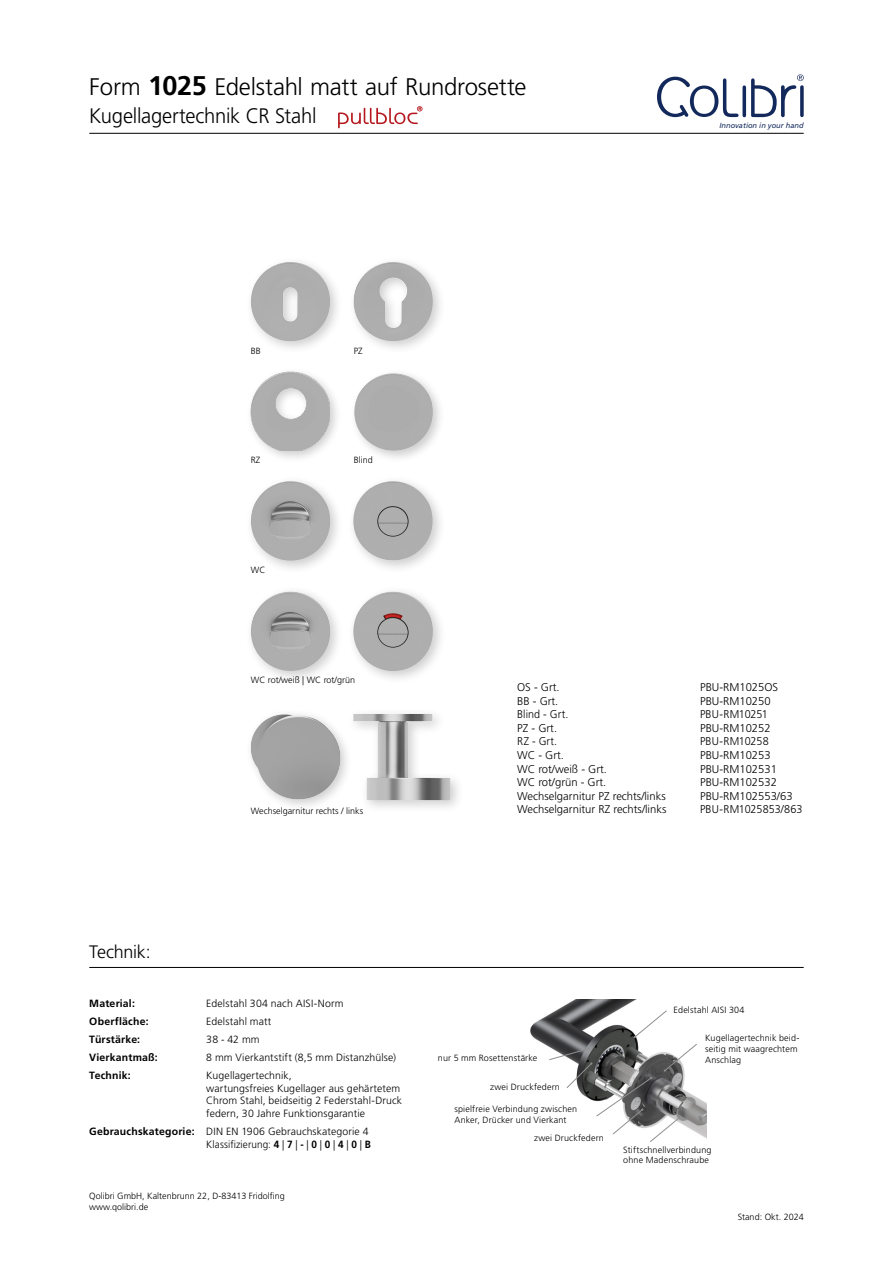
<style>
.page{position:relative;width:893px;height:1263px;background:#fff}
.page>*{position:absolute;margin:0;border:0;box-sizing:border-box;transform-origin:0 0}
.t1{font:300 24px "Frutiger";letter-spacing:-.01em;color:#000}
.t2{font:300 21px "Frutiger";letter-spacing:-.015em;color:#000;scale:.96 1}
.t3{font:300 18px "Frutiger";letter-spacing:-.015em;color:#000}
.t4{font:300 11.25px "Frutiger";color:#000}
.t5{font:300 11.25px "Frutiger";color:#000;scale:.96 1}
.t6{font:300 10.5px/12.6px "Frutiger";letter-spacing:.01em;color:#000}
.t7{font:700 10.5px "Frutiger";letter-spacing:.015em;color:#000}
.t8{font:300 9px/10.8px "Frutiger";letter-spacing:.015em;color:#000}
.t9{font:italic 7.5px "Frutiger";color:#13295c}
.s1{font-weight:700;font-size:27px}
.s2{font-weight:700}
</style>
<div class="page">
<img style="left:531px;top:999px;width:175px;height:139px">
<hr style="left:89px;top:133px;width:715px;height:1px;background:#000">
<hr style="left:89px;top:967px;width:715px;height:1px;background:#000">
<svg style="left:549px;top:1010px;width:148px;height:132px"></svg>
<svg style="left:657px;top:74px;width:147px;height:43px"></svg>
<svg style="left:338px;top:106px;width:84px;height:22px"></svg>
<div style="left:245px;top:256px;width:99px;height:99px;background:#000;opacity:.2"></div>
<img style="left:251px;top:262px;width:79px;height:79px">
<div style="left:347px;top:256px;width:100px;height:99px;background:#000;opacity:.2"></div>
<img style="left:354px;top:262px;width:79px;height:79px">
<div style="left:347px;top:585px;width:99px;height:99px;background:#000;opacity:.2"></div>
<img style="left:353px;top:591px;width:80px;height:80px">
<div style="left:347px;top:475px;width:99px;height:99px;background:#000;opacity:.2"></div>
<img style="left:353px;top:481px;width:80px;height:79px">
<div style="left:347px;top:708px;width:117px;height:106px;background:#000;opacity:.2"></div>
<img style="left:353px;top:714px;width:97px;height:86px">
<div style="left:245px;top:708px;width:108px;height:104px;background:#000;opacity:.2"></div>
<img style="left:251px;top:714px;width:89px;height:85px">
<div style="left:245px;top:475px;width:99px;height:99px;background:#000;opacity:.2"></div>
<img style="left:251px;top:481px;width:79px;height:80px">
<div style="left:245px;top:585px;width:99px;height:100px;background:#000;opacity:.2"></div>
<img style="left:251px;top:591px;width:79px;height:80px">
<div style="left:246px;top:367px;width:96px;height:97px;background:#000;opacity:.2"></div>
<img style="left:251px;top:372px;width:79px;height:79px">
<div style="left:349px;top:368px;width:97px;height:96px;background:#000;opacity:.2"></div>
<img style="left:354px;top:373px;width:79px;height:78px">
<h1 class="t1" style="left:89px;top:73px;width:439px">Form <span class="s1">1025</span> Edelstahl matt auf Rundrosette</h1>
<h2 class="t2" style="left:89px;top:104px;width:238px">Kugellagertechnik CR Stahl</h2>
<p class="t8" style="left:251px;top:345px;width:12px">BB</p>
<p class="t8" style="left:251px;top:455px;width:11px">RZ</p>
<p class="t8" style="left:251px;top:564px;width:16px">WC</p>
<p class="t8" style="left:354px;top:345px;width:10px">PZ</p>
<p class="t8" style="left:354px;top:455px;width:21px">Blind</p>
<p class="t9" style="left:719px;top:121px;width:86px">Innovation in your hand</p>
<p class="t8" style="left:251px;top:675px;width:106px">WC rot/weiß | WC rot/grün</p>
<p class="t8" style="left:251px;top:806px;width:114px">Wechselgarnitur rechts / links</p>
<p class="t4" style="left:517px;top:681px;width:44px">OS - Grt.</p>
<p class="t4" style="left:700px;top:681px;width:80px">PBU-RM1025OS</p>
<p class="t4" style="left:517px;top:694px;width:43px">BB - Grt.</p>
<p class="t4" style="left:700px;top:694px;width:72px">PBU-RM10250</p>
<p class="t5" style="left:517px;top:708px;width:55px">Blind - Grt.</p>
<p class="t5" style="left:700px;top:708px;width:72px">PBU-RM10251</p>
<p class="t4" style="left:517px;top:721px;width:41px">PZ - Grt.</p>
<p class="t4" style="left:700px;top:721px;width:72px">PBU-RM10252</p>
<p class="t5" style="left:517px;top:735px;width:43px">RZ - Grt.</p>
<p class="t5" style="left:700px;top:735px;width:73px">PBU-RM10258</p>
<p class="t4" style="left:517px;top:749px;width:48px">WC - Grt.</p>
<p class="t4" style="left:700px;top:749px;width:72px">PBU-RM10253</p>
<p class="t4" style="left:517px;top:762px;width:91px">WC rot/weiß - Grt.</p>
<p class="t4" style="left:700px;top:762px;width:78px">PBU-RM102531</p>
<p class="t4" style="left:517px;top:776px;width:91px">WC rot/grün - Grt.</p>
<p class="t4" style="left:700px;top:776px;width:78px">PBU-RM102532</p>
<p class="t4" style="left:517px;top:789px;width:150px">Wechselgarnitur PZ rechts/links</p>
<p class="t4" style="left:700px;top:789px;width:94px">PBU-RM102553/63</p>
<p class="t4" style="left:517px;top:803px;width:151px">Wechselgarnitur RZ rechts/links</p>
<p class="t5" style="left:700px;top:803px;width:108px">PBU-RM1025853/863</p>
<h3 class="t3" style="left:89px;top:941px;width:63px">Technik:</h3>
<p class="t7" style="left:89px;top:997px;width:47px">Material:</p>
<p class="t6" style="left:206px;top:997px;width:139px">Edelstahl 304 nach AISI-Norm</p>
<p class="t7" style="left:89px;top:1015px;width:61px">Oberfläche:</p>
<p class="t6" style="left:206px;top:1015px;width:67px">Edelstahl matt</p>
<p class="t7" style="left:89px;top:1033px;width:52px">Türstärke:</p>
<p class="t6" style="left:206px;top:1033px;width:55px">38 - 42 mm</p>
<p class="t7" style="left:89px;top:1051px;width:70px">Vierkantmaß:</p>
<p class="t6" style="left:206px;top:1051px;width:191px">8 mm Vierkantstift (8,5 mm Distanzhülse)</p>
<p class="t7" style="left:89px;top:1069px;width:43px">Technik:</p>
<p class="t6" style="left:206px;top:1069px;width:197px">Kugellagertechnik,<br>wartungsfreies Kugellager aus gehärtetem Chrom Stahl, beidseitig 2 Federstahl-Druck federn, 30 Jahre Funktionsgarantie</p>
<p class="t6" style="left:89px;top:1125px;width:283px;text-align:right"><span class="s2">Gebrauchskategorie:</span> DIN EN 1906 Gebrauchskategorie 4<br>Klassifizierung: <span class="s2">4</span> | <span class="s2">7</span> | <span class="s2">-</span> | <span class="s2">0</span> | <span class="s2">0</span> | <span class="s2">4</span> | <span class="s2">0</span> | <span class="s2">B</span></p>
<p class="t8" style="left:89px;top:1190px;width:197px">Qolibri GmbH, Kaltenbrunn 22, D-83413 Fridolfing www.qolibri.de</p>
<p class="t8" style="left:438px;top:1053px;width:101px">nur 5 mm Rosettenstärke</p>
<p class="t8" style="left:490px;top:1081px;width:71px">zwei Druckfedern</p>
<p class="t8" style="left:454px;top:1104px;width:124px">spielfreie Verbindung zwischen<br>Anker, Drücker und Vierkant</p>
<p class="t8" style="left:534px;top:1132px;width:71px">zwei Druckfedern</p>
<p class="t8" style="left:674px;top:1004px;width:73px">Edelstahl AISI 304</p>
<p class="t8" style="left:705px;top:1032px;width:96px">Kugellagertechnik beid&shy;seitig mit waagrechtem<br>Anschlag</p>
<p class="t8" style="left:623px;top:1144px;width:90px">Stiftschnellverbindung ohne Madenschraube</p>
<p class="t8" style="left:738px;top:1212px;width:68px">Stand: Okt. 2024</p>
</div>
